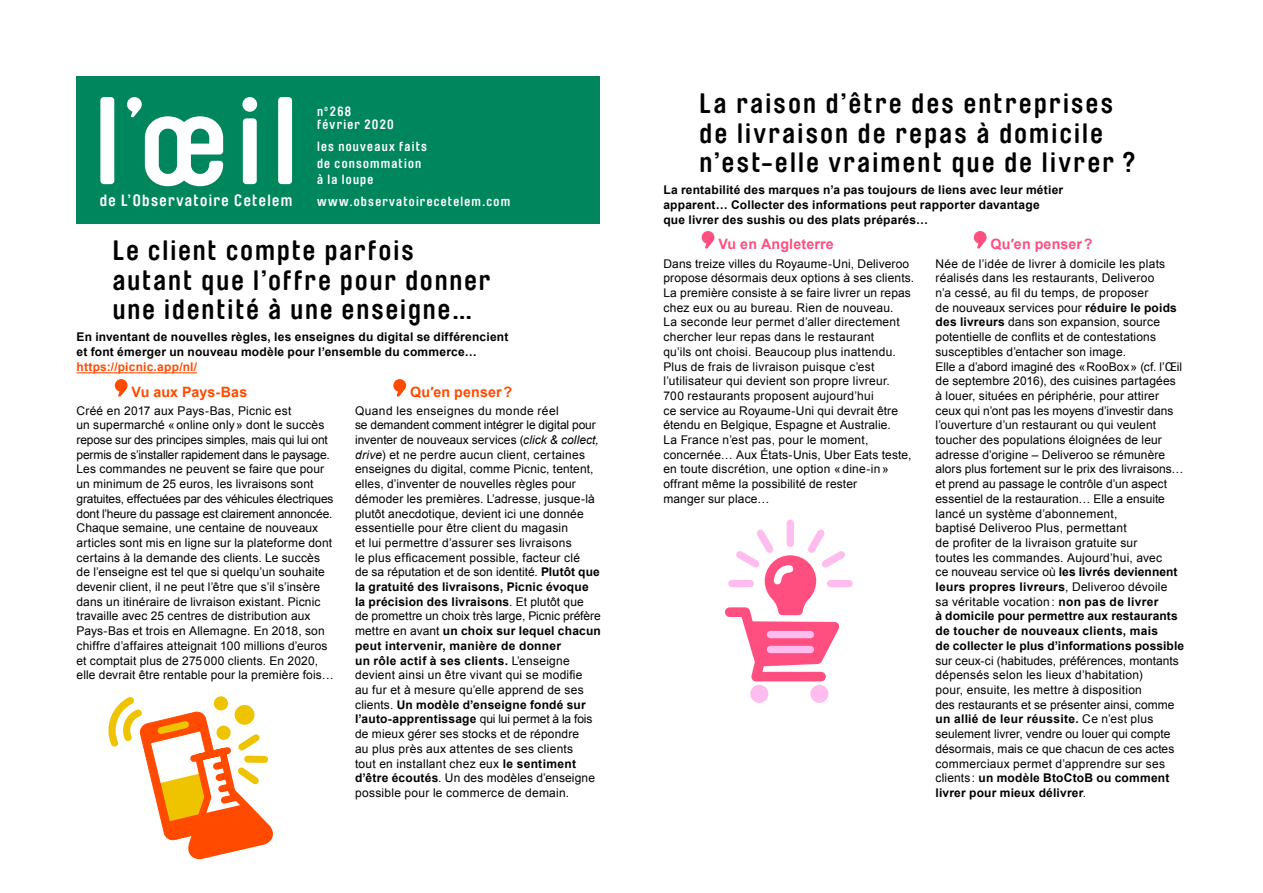
<style>
.page{position:relative;width:1263px;height:893px;background:#fff}
.page>*{position:absolute;margin:0;border:0;box-sizing:border-box;transform-origin:0 0}
.t1{font:700 27.75px/29.4px "Brauer Neue";letter-spacing:.08em;color:#000}
.t2{font:700 16.2px "Brauer Neue";letter-spacing:.08em;color:#fff}
.t3{font:700 14.25px "Arial";letter-spacing:.01em;color:#ff4e80}
.t4{font:700 14.25px "Arial";letter-spacing:.01em;color:#ff4a00}
.t5{font:700 13.2px/16.5px "Brauer Neue";letter-spacing:.09em;color:#fff}
.t6{font:12px/14.7px "Arial";letter-spacing:.01em;color:#000}
.t7{font:700 12px/14.7px "Arial";letter-spacing:.02em;color:#000}
.t8{font:700 12px "Arial";letter-spacing:.02em;color:#ff4a00}
.s1{font-style:italic}
.s2{font-weight:700}
</style>
<div class="page">
<div style="left:77px;top:77px;width:523px;height:147px;background:#00865c"></div>
<svg style="left:100px;top:97px;width:192px;height:89px"></svg>
<svg style="left:115px;top:379px;width:13px;height:18px"></svg>
<svg style="left:393px;top:379px;width:13px;height:18px"></svg>
<hr style="left:77px;top:372px;width:120px;height:1px;background:#ff4a00">
<svg style="left:702px;top:231px;width:12px;height:17px"></svg>
<svg style="left:974px;top:231px;width:12px;height:17px"></svg>
<svg style="left:108px;top:697px;width:165px;height:163px"></svg>
<div style="left:216px;top:725px;width:15px;height:15px;background:#eec300;border-radius:50%"></div>
<div style="left:234px;top:705px;width:21px;height:20px;background:#eec300;border-radius:50%"></div>
<div style="left:214px;top:696px;width:14px;height:15px;background:#eec300;border-radius:50%"></div>
<div style="left:750px;top:685px;width:18px;height:18px;background:#ffbcee;border-radius:50%"></div>
<div style="left:810px;top:685px;width:18px;height:18px;background:#ffbcee;border-radius:50%"></div>
<svg style="left:725px;top:523px;width:126px;height:158px"></svg>
<div style="left:770px;top:631px;width:40px;height:7px;background:#ffbcee"></div>
<div style="left:770px;top:646px;width:40px;height:7px;background:#ffbcee"></div>
<p class="t5" style="left:317px;top:104px;width:78px;line-height:13.5px">n<sup>o</sup> 268 février 2020</p>
<p class="t5" style="left:317px;top:138px;width:111px">les nouveaux faits de consommation à la loupe</p>
<h2 class="t2" style="left:100px;top:191px;width:194px">de L’Observatoire Cetelem</h2>
<p class="t5" style="left:317px;top:193px;width:195px">www.observatoirecetelem.com</p>
<h1 class="t1" style="left:113px;top:236px;width:379px">Le client compte parfois autant que l’offre pour donner une identité à une enseigne…</h1>
<p class="t7" style="left:77px;top:330px;width:433px">En inventant de nouvelles règles, les enseignes du digital se différencient et font émerger un nouveau modèle pour l’ensemble du commerce…</p>
<p class="t8" style="left:77px;top:358px;width:122px">https://picnic.app/nl/</p>
<p class="t4" style="left:132px;top:382px;width:117px">Vu aux Pays-Bas</p>
<p class="t6" style="left:77px;top:403px;width:259px">Créé en 2017 aux Pays-Bas, Picnic est<br>un supermarché «online only» dont le succès repose sur des principes simples, mais qui lui ont permis de s’installer rapidement dans le paysage.<br>Les commandes ne peuvent se faire que pour un minimum de 25 euros, les livraisons sont gratuites, effectuées par des véhicules électriques dont l’heure du passage est clairement annoncée.<br>Chaque semaine, une centaine de nouveaux articles sont mis en ligne sur la plateforme dont certains à la demande des clients. Le succès de l’enseigne est tel que si quelqu’un souhaite devenir client, il ne peut l’être que s’il s’insère dans un itinéraire de livraison existant. Picnic travaille avec 25 centres de distribution aux Pays-Bas et trois en Allemagne. En 2018, son chiffre d’affaires atteignait 100 millions d’euros et comptait plus de 275000 clients. En 2020, elle devrait être rentable pour la première fois…</p>
<p class="t4" style="left:410px;top:382px;width:104px">Qu′en penser?</p>
<p class="t6" style="left:355px;top:403px;width:247px">Quand les enseignes du monde réel<br>se demandent comment intégrer le digital pour inventer de nouveaux services (<span class="s1">click &amp; collect, drive</span>) et ne perdre aucun client, certaines enseignes du digital, comme Picnic, tentent, elles, d’inventer de nouvelles règles pour démoder les premières. L’adresse, jusque-là plutôt anecdotique, devient ici une donnée essentielle pour être client du magasin<br>et lui permettre d’assurer ses livraisons<br>le plus efficacement possible, facteur clé<br>de sa réputation et de son identité. <span class="s2">Plutôt que la gratuité des livraisons, Picnic évoque la précision des livraisons</span>. Et plutôt que<br>de promettre un choix très large, Picnic préfère mettre en avant <span class="s2">un choix sur lequel chacun peut intervenir, manière de donner<br>un rôle actif à ses clients.</span> L’enseigne devient ainsi un être vivant qui se modifie<br>au fur et à mesure qu’elle apprend de ses clients. <span class="s2">Un modèle d’enseigne fondé sur l’auto‑apprentissage</span> qui lui permet à la fois de mieux gérer ses stocks et de répondre<br>au plus près aux attentes de ses clients<br>tout en installant chez eux <span class="s2">le sentiment d’être écoutés</span>. Un des modèles d’enseigne possible pour le commerce de demain.</p>
<h1 class="t1" style="left:699px;top:89px;width:437px">La raison d’être des entreprises de livraison de repas à domicile n’est-elle vraiment que de livrer ?</h1>
<p class="t7" style="left:663px;top:183px;width:401px">La rentabilité des marques n’a pas toujours de liens avec leur métier apparent… Collecter des informations peut rapporter davantage que livrer des sushis ou des plats préparés…</p>
<p class="t3" style="left:718px;top:234px;width:117px">Vu en Angleterre</p>
<p class="t6" style="left:663px;top:256px;width:252px">Dans treize villes du Royaume-Uni, Deliveroo propose désormais deux options à ses clients.<br>La première consiste à se faire livrer un repas chez eux ou au bureau. Rien de nouveau.<br>La seconde leur permet d’aller directement chercher leur repas dans le restaurant<br>qu’ils ont choisi. Beaucoup plus inattendu.<br>Plus de frais de livraison puisque c’est l’utilisateur qui devient son propre livreur.<br>700 restaurants proposent aujourd’hui<br>ce service au Royaume-Uni qui devrait être étendu en Belgique, Espagne et Australie.<br>La France n’est pas, pour le moment, concernée… Aux États-Unis, Uber Eats teste, en toute discrétion, une option « dine‑in » offrant même la possibilité de rester<br>manger sur place…</p>
<p class="t3" style="left:990px;top:234px;width:104px">Qu′en penser?</p>
<p class="t6" style="left:935px;top:256px;width:250px">Née de l’idée de livrer à domicile les plats réalisés dans les restaurants, Deliveroo<br>n’a cessé, au fil du temps, de proposer<br>de nouveaux services pour <span class="s2">réduire le poids des livreurs</span> dans son expansion, source potentielle de conflits et de contestations susceptibles d’entacher son image.<br>Elle a d’abord imaginé des «RooBox» (cf. l’Œil de septembre 2016), des cuisines partagées à louer, situées en périphérie, pour attirer ceux qui n’ont pas les moyens d’investir dans l’ouverture d’un restaurant ou qui veulent toucher des populations éloignées de leur adresse d’origine – Deliveroo se rémunère alors plus fortement sur le prix des livraisons… et prend au passage le contrôle d’un aspect essentiel de la restauration… Elle a ensuite lancé un système d’abonnement,<br>baptisé Deliveroo Plus, permettant<br>de profiter de la livraison gratuite sur<br>toutes les commandes. Aujourd’hui, avec<br>ce nouveau service où <span class="s2">les livrés deviennent leurs propres livreurs</span>, Deliveroo dévoile<br>sa véritable vocation : <span class="s2">non pas de livrer<br>à domicile pour permettre aux restaurants de toucher de nouveaux clients, mais<br>de collecter le plus d’informations possible</span></p>
<p class="t6" style="left:935px;top:653px;width:245px">sur ceux-ci (habitudes, préférences, montants dépensés selon les lieux d’habitation)<br>pour, ensuite, les mettre à disposition<br>des restaurants et se présenter ainsi, comme <span class="s2">un allié de leur réussite.</span> Ce n’est plus seulement livrer, vendre ou louer qui compte désormais, mais ce que chacun de ces actes commerciaux permet d’apprendre sur ses clients: <span class="s2">un modèle BtoCtoB ou comment livrer pour mieux délivrer</span>.</p>
</div>
